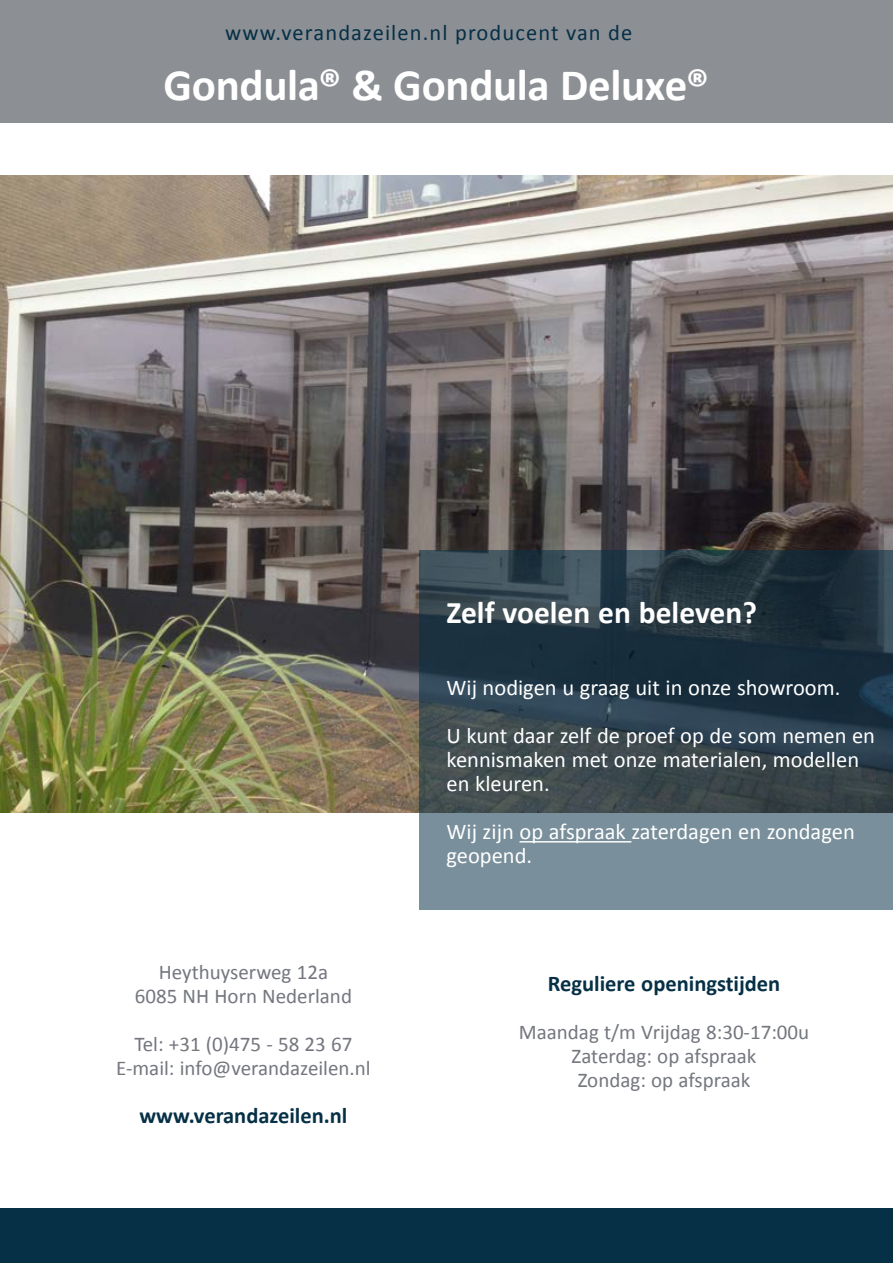
<style>
.page{position:relative;width:893px;height:1263px;background:#fff}
.page>*{position:absolute;margin:0;border:0;box-sizing:border-box;transform-origin:0 0}
.t1{font:700 45px "Calibri";letter-spacing:-.01em;color:#fff}
.t2{font:700 31.5px "Calibri";color:#fff}
.t3{font:22.5px/24px "Calibri";color:#fff}
.t4{font:700 22.5px "Calibri";color:#063046}
.t5{font:22.5px "Calibri";letter-spacing:.05em;color:#063046}
.t6{font:21px/24px "Calibri";color:#74777e;text-align:center}
</style>
<div class="page">
<img style="left:0;top:175px;width:893px;height:638px">
<div style="left:0;top:0;width:893px;height:123px;background:#8c8f94"></div>
<div style="left:0;top:1209px;width:893px;height:54px;background:#063046"></div>
<svg style="left:419px;top:551px;width:474px;height:359px;background:#40535e"></svg>
<hr style="left:519px;top:841px;width:112px;height:1px;background:#fff">
<p class="t5" style="left:225px;top:19px;width:408px">www.verandazeilen.nl producent van de</p>
<h1 class="t1" style="left:163px;top:57px;width:547px">Gondula® &amp; Gondula Deluxe®</h1>
<h2 class="t2" style="left:446px;top:593px;width:312px">Zelf voelen en beleven?</h2>
<p class="t6" style="left:135px;top:960px;width:219px">Heythuyserweg 12a<br>6085 NH Horn Nederland</p>
<p class="t6" style="left:116px;top:1032px;width:256px">Tel: +31 (0)475 - 58 23 67<br>E-mail: info@verandazeilen.nl</p>
<p class="t4" style="left:139px;top:1101px;width:210px">www.verandazeilen.nl</p>
<p class="t3" style="left:446px;top:664px;width:430px;line-height:48px">Wij nodigen u graag uit in onze showroom.<br>U kunt daar zelf de proef op de som nemen en</p>
<p class="t3" style="left:446px;top:748px;width:414px">kennismaken met onze materialen, modellen en kleuren.</p>
<p class="t3" style="left:446px;top:820px;width:410px">Wij zijn op afspraak zaterdagen en zondagen geopend.</p>
<p class="t4" style="left:548px;top:969px;width:234px">Reguliere openingstijden</p>
<p class="t6" style="left:519px;top:1020px;width:292px">Maandag t/m Vrijdag 8:30-17:00u<br>Zaterdag: op afspraak<br>Zondag: op afspraak</p>
</div>
